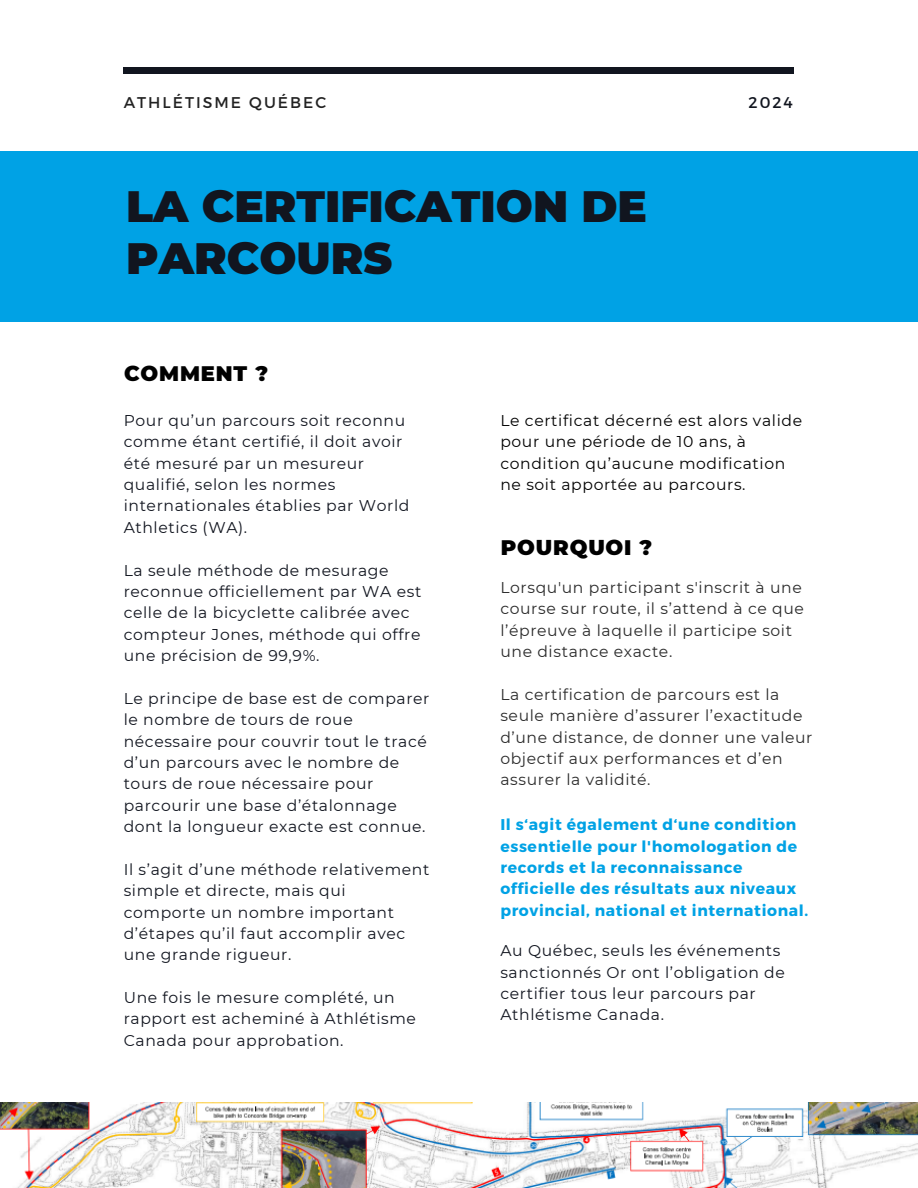
<style>
.page{position:relative;width:918px;height:1188px;background:#fff}
.page>*{position:absolute;margin:0;border:0;box-sizing:border-box;transform-origin:0 0}
.t1{font:900 43.8px/51.8px "Montserrat";color:#11151f}
.t2{font:900 21px "Montserrat";letter-spacing:.04em;color:#000}
.t3{font:15.6px/21.3px "Montserrat";letter-spacing:.04em;color:#11151f}
.t4{font:15.6px/21.3px "Montserrat";letter-spacing:.04em;color:#2a2a2a}
.t5{font:700 15.6px/21.3px "Montserrat";letter-spacing:.04em;color:#00a2e5}
.t6{font:15.6px/21.3px "Montserrat";letter-spacing:.04em;color:#000}
.t7{font:15.6px "Montserrat";letter-spacing:.13em;color:#222}
</style>
<div class="page">
<div style="left:124px;top:67px;width:670px;height:7px;background:#11151f"></div>
<div style="left:0;top:151px;width:918px;height:170px;background:#00a2e5"></div>
<img style="left:0;top:1102px;width:918px;height:86px">
<p class="t7" style="left:124px;top:92px;width:204px">ATHLÉTISME QUÉBEC</p>
<p class="t3" style="left:749px;top:91px;width:46px">2024</p>
<p class="t1" style="left:126px;top:181px;width:522px">LA CERTIFICATION DE<br>PARCOURS</p>
<p class="t2" style="left:124px;top:360px;width:145px">COMMENT ?</p>
<p class="t3" style="left:124px;top:410px;width:287px">Pour qu’un parcours soit reconnu comme étant certifié, il doit avoir été mesuré par un mesureur qualifié, selon les normes internationales établies par World<br>Athletics (WA).</p>
<p class="t3" style="left:124px;top:559px;width:299px">La seule méthode de mesurage reconnue officiellement par WA est celle de la bicyclette calibrée avec compteur Jones, méthode qui offre une précision de 99,9%.</p>
<p class="t3" style="left:124px;top:688px;width:307px">Le principe de base est de comparer le nombre de tours de roue nécessaire pour couvrir tout le tracé d’un parcours avec le nombre de tours de roue nécessaire pour parcourir une base d’étalonnage dont la longueur exacte est connue.</p>
<p class="t3" style="left:124px;top:859px;width:307px">Il s’agit d’une méthode relativement simple et directe, mais qui comporte un nombre important d’étapes qu’il faut accomplir avec une grande rigueur.</p>
<p class="t3" style="left:124px;top:987px;width:294px">Une fois le mesure complété, un rapport est acheminé à Athlétisme<br>Canada pour approbation.</p>
<p class="t6" style="left:500px;top:410px;width:303px">Le certificat décerné est alors valide pour une période de 10 ans, à condition qu’aucune modification ne soit apportée au parcours.</p>
<p class="t2" style="left:501px;top:535px;width:153px">POURQUOI ?</p>
<p class="t4" style="left:500px;top:577px;width:305px">Lorsqu'un participant s'inscrit à une course sur route, il s’attend à ce que l’épreuve à laquelle il participe soit une distance exacte.</p>
<p class="t4" style="left:500px;top:684px;width:314px">La certification de parcours est la seule manière d’assurer l’exactitude d’une distance, de donner une valeur objectif aux performances et d’en assurer la validité.</p>
<p class="t5" style="left:500px;top:813px;width:309px">Il s‘agit également d‘une condition essentielle pour l'homologation de records et la reconnaissance officielle des résultats aux niveaux provincial, national et international.</p>
<p class="t3" style="left:500px;top:940px;width:286px">Au Québec, seuls les événements sanctionnés Or ont l’obligation de certifier tous leur parcours par<br>Athlétisme Canada.</p>
</div>
